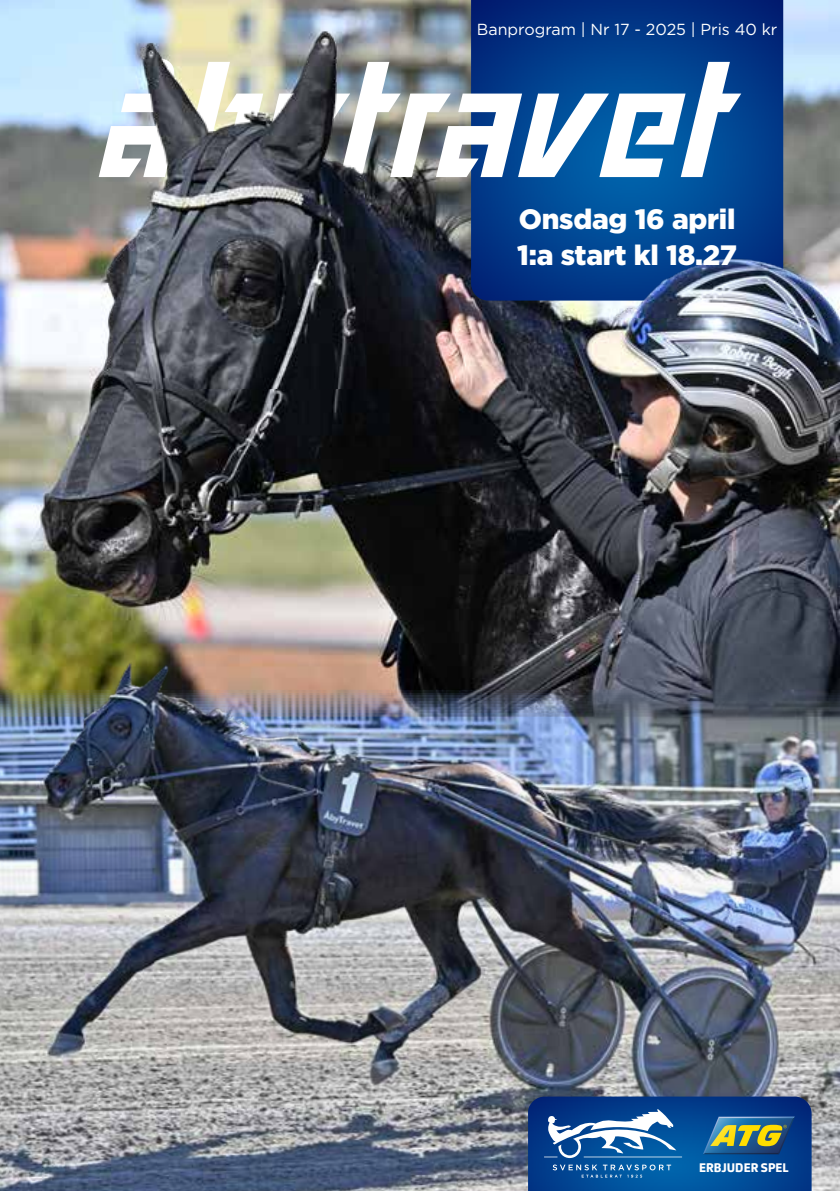
<style>
.page{position:relative;width:840px;height:1191px;background:#fff}
.page>*{position:absolute;margin:0;border:0;box-sizing:border-box;transform-origin:0 0}
.t1{font:900 28px/36px "Gotham";letter-spacing:-.01em;color:#fff}
.t2{font:16px "Gotham";color:#fff}
.t3{font:800 12px "ATG Text";color:#fff}
</style>
<div class="page">
<img style="left:0;top:716px;width:839px;height:475px">
<img style="left:0;top:0;width:839px;height:716px">
<img style="left:527px;top:1096px;width:284px;height:95px">
<svg style="left:702px;top:1116px;width:92px;height:38px;background:#587d73"></svg>
<svg style="left:552px;top:1164px;width:118px;height:13px;background:#266dad"></svg>
<svg style="left:543px;top:1108px;width:138px;height:50px"></svg>
<img style="left:471px;top:0;width:311px;height:300px">
<svg style="left:364px;top:59px;width:376px;height:140px"></svg>
<img style="left:39px;top:660px;width:262px;height:105px">
<img style="left:0;top:0;width:364px;height:388px">
<img style="left:610px;top:236px;width:229px;height:81px">
<p class="t2" style="left:476px;top:19px;width:302px">Banprogram | Nr 17 - 2025 | Pris 40 kr</p>
<h1 class="t1" style="left:517px;top:200px;width:221px">Onsdag 16 april<br>1:a start kl 18.27</h1>
<p class="t3" style="left:698px;top:1160px;width:91px">ERBJUDER SPEL</p>
</div>
